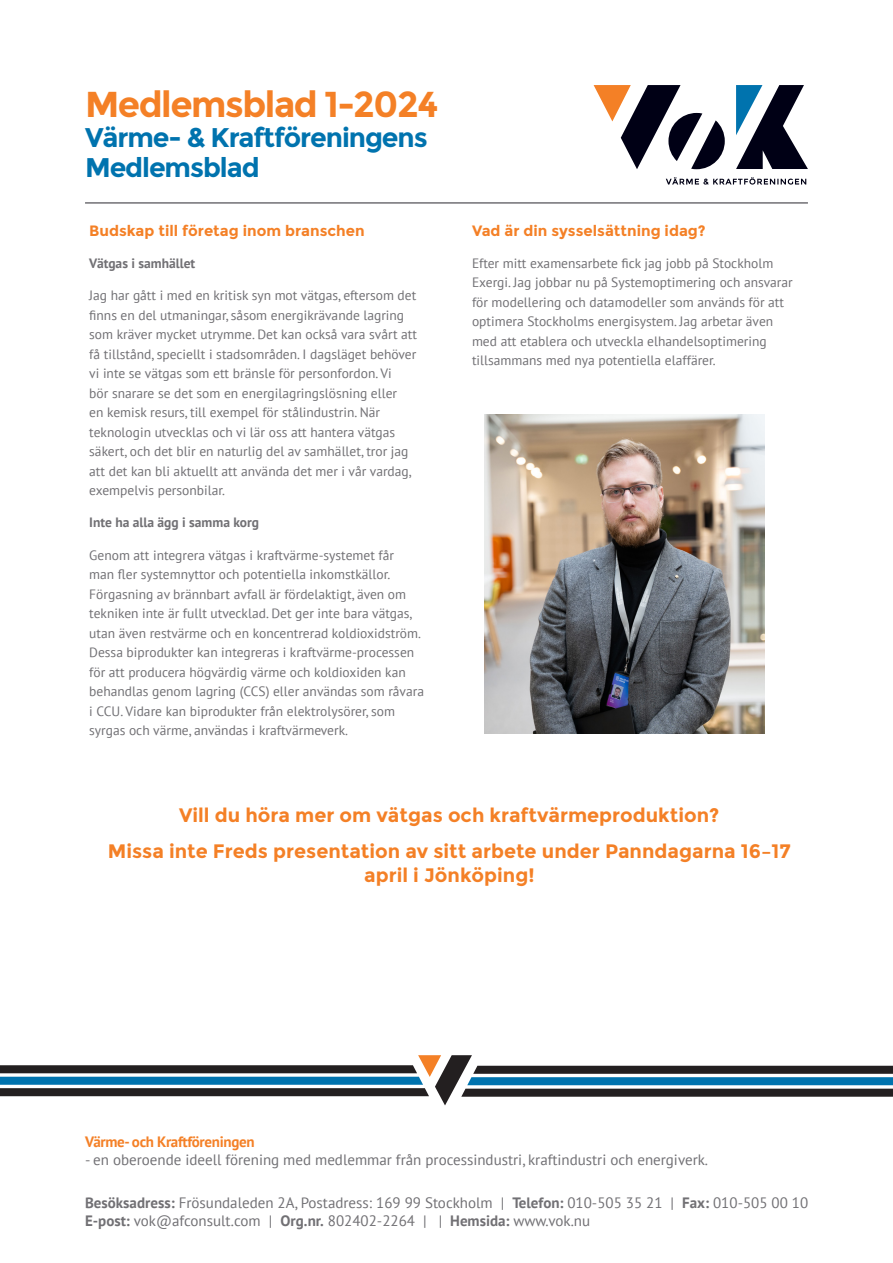
<style>
.page{position:relative;width:893px;height:1263px;background:#fff}
.page>*{position:absolute;margin:0;border:0;box-sizing:border-box;transform-origin:0 0}
.t1{font:700 36px "Montserrat";letter-spacing:-.04em;color:#f48026}
.t2{font:700 27px/30px "Montserrat";letter-spacing:-.04em;color:#0073ae}
.Brödtext{font:700 19.5px/23.4px "Montserrat";color:#f48026;text-align:center}
.t3{font:15px/18px "PT Sans";color:#717074}
.Brödtext-2{font:700 15px "Montserrat";color:#f48026}
.t4{font:700 15px "PT Sans";letter-spacing:-.02em;color:#f48026}
.Brödtext-3{font:13.5px/19.5px "PT Sans";color:#717074}
.Brödtext-4{font:700 13.5px "PT Sans";color:#717074}
.s1{font-weight:700}
</style>
<div class="page">
<svg style="left:0;top:1055px;width:893px;height:50px"></svg>
<svg style="left:736px;top:85px;width:72px;height:84px"></svg>
<svg style="left:594px;top:85px;width:131px;height:84px"></svg>
<svg style="left:666px;top:177px;width:140px;height:8px"></svg>
<hr style="left:85px;top:202px;width:723px;height:2px;background:#717074">
<img style="left:484px;top:414px;width:280px;height:319px">
<h1 class="t1" style="left:85px;top:83px;width:355px">Medlemsblad 1-2024</h1>
<h2 class="t2" style="left:85px;top:122px;width:344px">Värme- &amp; Kraftföreningens<br>Medlemsblad</h2>
<p class="Brödtext-2" style="left:89px;top:221px;width:277px">Budskap till företag inom branschen</p>
<p class="Brödtext-4" style="left:89px;top:254px;width:108px">Vätgas i samhället</p>
<p class="Brödtext-3" style="left:89px;top:285px;width:329px">Jag har gått i med en kritisk syn mot vätgas, eftersom det finns en del utmaningar, såsom energikrävande lagring som kräver mycket utrymme. Det kan också vara svårt att få tillstånd, speciellt i stadsområden. I dagsläget behöver vi inte se vätgas som ett bränsle för personfordon. Vi<br>bör snarare se det som en energilagringslösning eller<br>en kemisk resurs, till exempel för stålindustrin. När teknologin utvecklas och vi lär oss att hantera vätgas säkert, och det blir en naturlig del av samhället, tror jag att det kan bli aktuellt att använda det mer i vår vardag, exempelvis personbilar.</p>
<p class="Brödtext-4" style="left:89px;top:514px;width:171px">Inte ha alla ägg i samma korg</p>
<p class="Brödtext-3" style="left:89px;top:545px;width:336px">Genom att integrera vätgas i kraftvärme-systemet får<br>man fler systemnyttor och potentiella inkomstkällor.<br>Förgasning av brännbart avfall är fördelaktigt, även om tekniken inte är fullt utvecklad. Det ger inte bara vätgas, utan även restvärme och en koncentrerad koldioxidström.<br>Dessa biprodukter kan integreras i kraftvärme-processen för att producera högvärdig värme och koldioxiden kan behandlas genom lagring (CCS) eller användas som råvara i CCU. Vidare kan biprodukter från elektrolysörer, som syrgas och värme, användas i kraftvärmeverk.</p>
<p class="Brödtext-2" style="left:472px;top:221px;width:235px">Vad är din sysselsättning idag?</p>
<p class="Brödtext-3" style="left:472px;top:253px;width:322px">Efter mitt examensarbete fick jag jobb på Stockholm Exergi. Jag jobbar nu på Systemoptimering och ansvarar för modellering och datamodeller som används för att optimera Stockholms energisystem. Jag arbetar även med att etablera och utveckla elhandelsoptimering tillsammans med nya potentiella elaffärer.</p>
<p class="Brödtext" style="left:179px;top:803px;width:542px">Vill du höra mer om vätgas och kraftvärmeproduktion?</p>
<p class="Brödtext" style="left:108px;top:840px;width:684px">Missa inte Freds presentation av sitt arbete under Panndagarna 16–17 april i Jönköping!</p>
<p class="t4" style="left:85px;top:1132px;width:171px">Värme- och Kraftföreningen</p>
<p class="t3" style="left:85px;top:1151px;width:625px">- en oberoende ideell förening med medlemmar från processindustri, kraftindustri och energiverk.</p>
<p class="t3" style="left:85px;top:1193px;width:725px"><span class="s1">Besöksadress:</span> Frösundaleden 2A, Postadress: 169 99 Stockholm | <span class="s1">Telefon:</span> 010-505 35 21 | <span class="s1">Fax:</span> 010-505 00 10<br><span class="s1">E-post:</span> vok@afconsult.com | <span class="s1">Org.nr.</span> 802402-2264 | | <span class="s1">Hemsida:</span> www.vok.nu</p>
</div>
